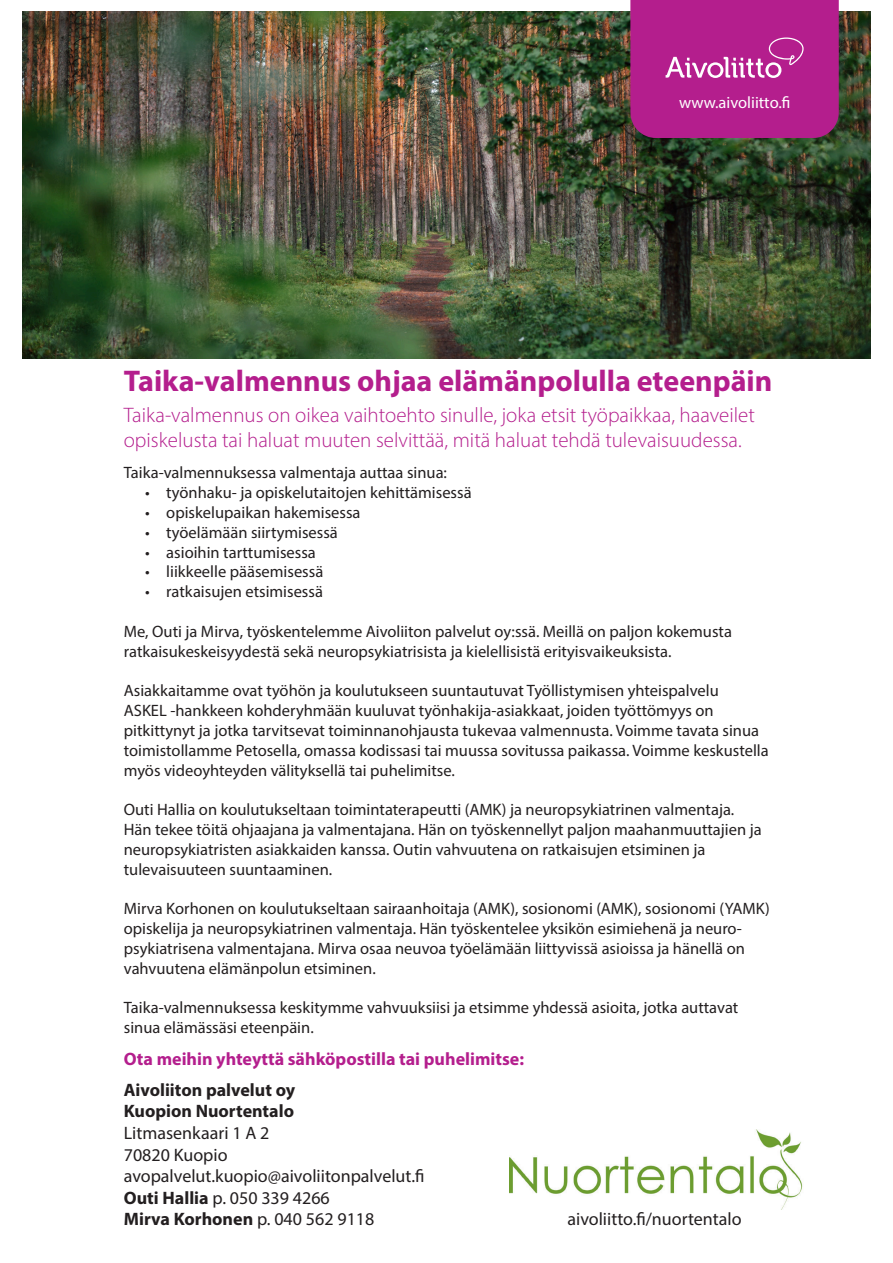
<style>
.page{position:relative;width:893px;height:1263px;background:#fff}
.page>*{position:absolute;margin:0;border:0;box-sizing:border-box;transform-origin:0 0}
.leipis{font:700 30px "Myriad Pro";color:#b41e8d}
.leipis-2{font:300 21px/25.2px "Myriad Pro";color:#b41e8d}
.t1{font:18px "Myriad Pro";color:#231f20}
.t2{font:700 18px "Myriad Pro";color:#231f20}
.t3{font:700 18px "Myriad Pro";color:#b41e8d}
.leipis-3{font:16.5px/19.8px "Myriad Pro";color:#231f20}
.t4{font:16.5px "Myriad Pro";color:#fff}
.s1{font-weight:700}
.s2{font-weight:400}
</style>
<div class="page">
<img style="left:22px;top:12px;width:849px;height:346px">
<div style="left:630px;top:0;width:209px;height:138px;background:#b41e8d"></div>
<img style="left:510px;top:1130px;width:293px;height:80px">
<p class="t4" style="left:679px;top:92px;width:113px">www.aivoliitto.fi</p>
<p class="leipis" style="left:124px;top:362px;width:650px">Taika-valmennus ohjaa elämänpolulla eteenpäin</p>
<p class="leipis-2" style="left:124px;top:402px;width:632px">Taika-valmennus on oikea vaihtoehto sinulle, joka etsit työpaikkaa, haaveilet opiskelusta tai haluat muuten selvittää, mitä haluat tehdä tulevaisuudessa.</p>
<p class="leipis-3" style="left:124px;top:463px;width:325px">Taika-valmennuksessa valmentaja auttaa sinua:</p>
<p class="leipis-3" style="left:145px;top:483px;width:328px">• työnhaku- ja opiskelutaitojen kehittämisessä</p>
<p class="leipis-3" style="left:145px;top:502px;width:217px">• opiskelupaikan hakemisessa</p>
<p class="leipis-3" style="left:145px;top:522px;width:194px">• työelämään siirtymisessä</p>
<p class="leipis-3" style="left:145px;top:542px;width:172px">• asioihin tarttumisessa</p>
<p class="leipis-3" style="left:145px;top:562px;width:180px">• liikkeelle pääsemisessä</p>
<p class="leipis-3" style="left:145px;top:582px;width:179px">• ratkaisujen etsimisessä</p>
<p class="leipis-3" style="left:124px;top:621px;width:610px">Me, Outi ja Mirva, työskentelemme Aivoliiton palvelut oy:ssä. Meillä on paljon kokemusta ratkaisukeskeisyydestä sekä neuropsykiatrisista ja kielellisistä erityisvaikeuksista.</p>
<p class="leipis-3" style="left:124px;top:681px;width:646px">Asiakkaitamme ovat työhön ja koulutukseen suuntautuvat Työllistymisen yhteispalvelu<br>ASKEL -hankkeen kohderyhmään kuuluvat työnhakija-asiakkaat, joiden työttömyys on pitkittynyt ja jotka tarvitsevat toiminnanohjausta tukevaa valmennusta. Voimme tavata sinua toimistollamme Petosella, omassa kodissasi tai muussa sovitussa paikassa. Voimme keskustella myös videoyhteyden välityksellä tai puhelimitse.</p>
<p class="leipis-3" style="left:124px;top:799px;width:639px">Outi Hallia on koulutukseltaan toimintaterapeutti (AMK) ja neuropsykiatrinen valmentaja.<br>Hän tekee töitä ohjaajana ja valmentajana. Hän on työskennellyt paljon maahanmuuttajien ja neuropsykiatristen asiakkaiden kanssa. Outin vahvuutena on ratkaisujen etsiminen ja tulevaisuuteen suuntaaminen.</p>
<p class="leipis-3" style="left:124px;top:898px;width:647px">Mirva Korhonen on koulutukseltaan sairaanhoitaja (AMK), sosionomi (AMK), sosionomi (YAMK) opiskelija ja neuropsykiatrinen valmentaja. Hän työskentelee yksikön esimiehenä ja neuro&shy;psykiatrisena valmentajana. Mirva osaa neuvoa työelämään liittyvissä asioissa ja hänellä on vahvuutena elämänpolun etsiminen.</p>
<p class="leipis-3" style="left:124px;top:997px;width:616px">Taika-valmennuksessa keskitymme vahvuuksiisi ja etsimme yhdessä asioita, jotka auttavat sinua elämässäsi eteenpäin.</p>
<p class="t3" style="left:124px;top:1047px;width:402px">Ota meihin yhteyttä sähköpostilla tai puhelimitse:</p>
<p class="t2" style="left:124px;top:1078px;width:173px">Aivoliiton palvelut oy</p>
<p class="t2" style="left:124px;top:1099px;width:172px">Kuopion Nuortentalo</p>
<p class="t1" style="left:124px;top:1122px;width:147px">Litmasenkaari 1 A 2</p>
<p class="t1" style="left:124px;top:1143px;width:105px">70820 Kuopio</p>
<p class="t1" style="left:124px;top:1165px;width:302px">avopalvelut.kuopio@aivoliitonpalvelut.fi</p>
<p class="t1" style="left:124px;top:1186px;width:208px"><span class="s1">Outi Hallia</span> p. 050 339 4266</p>
<p class="t2" style="left:124px;top:1207px;width:252px">Mirva Korhonen <span class="s2">p. 040 562 9118</span></p>
<p class="t1" style="left:567px;top:1208px;width:176px">aivoliitto.fi/nuortentalo</p>
</div>
